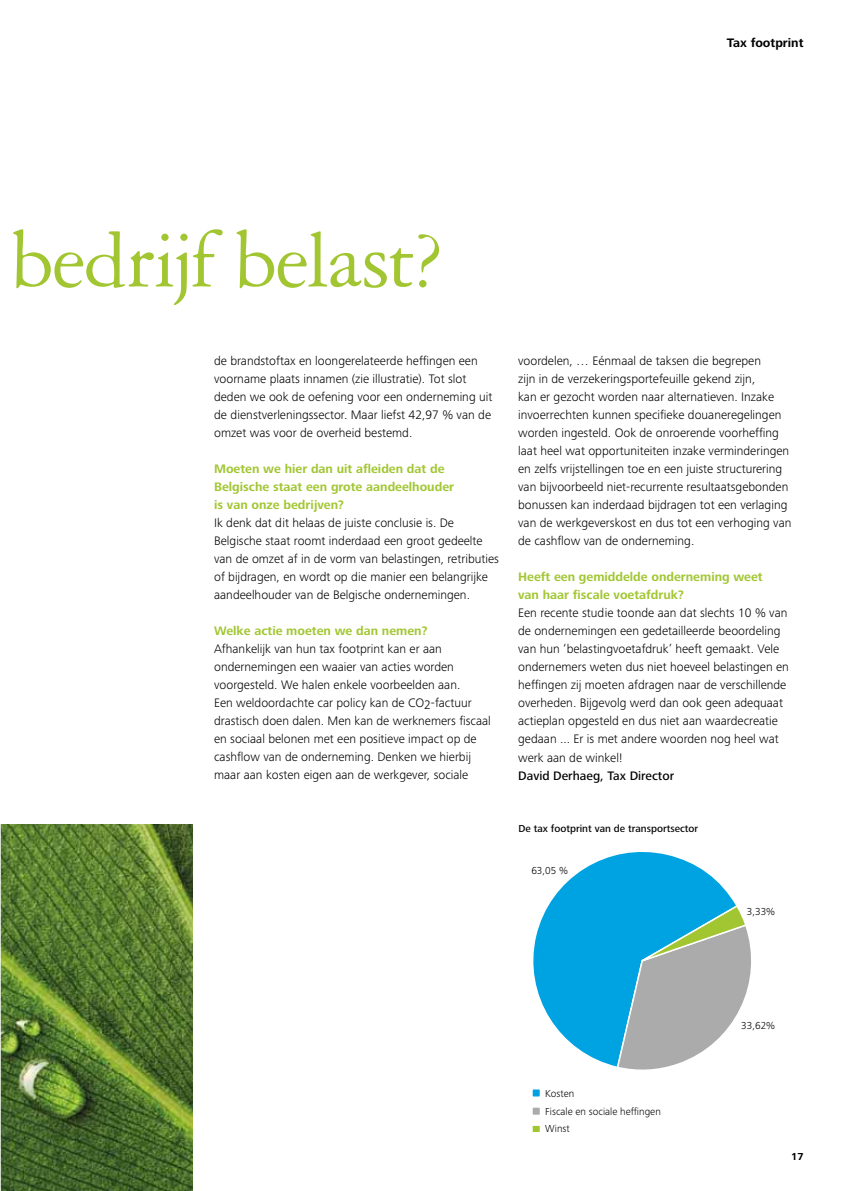
<style>
.page{position:relative;width:864px;height:1191px;background:#fff}
.page>*{position:absolute;margin:0;border:0;box-sizing:border-box;transform-origin:0 0}
.t1{font:85.5px "Garamond 3 LT Std";letter-spacing:-.015em;color:#a2c632}
.t2{font:300 12.75px/18px "Frutiger Next Pro";color:#000}
.t3{font:700 12.75px/18px "Frutiger Next Pro";color:#a2c632}
.t4{font:500 12.75px "Frutiger Next Pro";color:#000}
.t5{font:700 12.75px "Frutiger Next Pro";color:#000}
.t6{font:300 10.5px/17.7px "Frutiger Next Pro";color:#000}
.t7{font:500 10.5px "Frutiger Next Pro";color:#000}
.t8{font:700 10.5px "Frutiger Next Pro";color:#000}
</style>
<div class="page">
<img style="left:1px;top:824px;width:192px;height:367px">
<div style="left:531px;top:1088px;width:9px;height:9px;background:#00a3e2"></div>
<div style="left:531px;top:1088px;width:10px;height:10px;border:2px solid #fff"></div>
<div style="left:531px;top:1107px;width:9px;height:8px;background:#acabab"></div>
<div style="left:531px;top:1106px;width:10px;height:10px;border:2px solid #fff"></div>
<svg style="left:532px;top:1125px;width:8px;height:6px"></svg>
<svg style="left:533px;top:852px;width:202px;height:214px"></svg>
<svg style="left:615px;top:904px;width:136px;height:166px;background:#8cb6c0"></svg>
<p class="t5" style="left:726px;top:36px;width:78px">Tax footprint</p>
<h1 class="t1" style="left:11px;top:214px;width:435px">bedrijf belast?</h1>
<p class="t2" style="left:214px;top:352px;width:280px">de brandstoftax en loongerelateerde heffingen een voorname plaats innamen (zie illustratie). Tot slot deden we ook de oefening voor een onderneming uit de dienstverleningssector. Maar liefst 42,97 % van de omzet was voor de overheid bestemd.</p>
<p class="t3" style="left:214px;top:460px;width:241px">Moeten we hier dan uit afleiden dat de<br>Belgische staat een grote aandeelhouder is van onze bedrijven?</p>
<p class="t2" style="left:214px;top:514px;width:286px">Ik denk dat dit helaas de juiste conclusie is. De Belgische staat roomt inderdaad een groot gedeelte van de omzet af in de vorm van belastingen, retributies of bijdragen, en wordt op die manier een belangrijke aandeelhouder van de Belgische ondernemingen.</p>
<p class="t3" style="left:214px;top:622px;width:215px">Welke actie moeten we dan nemen?</p>
<p class="t2" style="left:214px;top:640px;width:278px">Afhankelijk van hun tax footprint kan er aan ondernemingen een waaier van acties worden voorgesteld. We halen enkele voorbeelden aan.<br>Een weldoordachte car policy kan de CO2-factuur drastisch doen dalen. Men kan de werknemers fiscaal en sociaal belonen met een positieve impact op de cashflow van de onderneming. Denken we hierbij maar aan kosten eigen aan de werkgever, sociale</p>
<p class="t2" style="left:518px;top:352px;width:275px">voordelen, … Eénmaal de taksen die begrepen<br>zijn in de verzekeringsportefeuille gekend zijn,<br>kan er gezocht worden naar alternatieven. Inzake invoerrechten kunnen specifieke douaneregelingen worden ingesteld. Ook de onroerende voorheffing laat heel wat opportuniteiten inzake verminderingen en zelfs vrijstellingen toe en een juiste structurering van bijvoorbeeld niet-recurrente resultaatsgebonden bonussen kan inderdaad bijdragen tot een verlaging van de werkgeverskost en dus tot een verhoging van de cashflow van de onderneming.</p>
<p class="t3" style="left:518px;top:568px;width:246px">Heeft een gemiddelde onderneming weet van haar fiscale voetafdruk?</p>
<p class="t2" style="left:518px;top:604px;width:272px">Een recente studie toonde aan dat slechts 10 % van de ondernemingen een gedetailleerde beoordeling van hun ‘belastingvoetafdruk’ heeft gemaakt. Vele ondernemers weten dus niet hoeveel belastingen en heffingen zij moeten afdragen naar de verschillende overheden. Bijgevolg werd dan ook geen adequaat actieplan opgesteld en dus niet aan waardecreatie gedaan ... Er is met andere woorden nog heel wat werk aan de winkel!</p>
<p class="t4" style="left:518px;top:768px;width:157px">David Derhaeg, Tax Director</p>
<p class="t7" style="left:518px;top:822px;width:181px">De tax footprint van de transportsector</p>
<p class="t6" style="left:531px;top:862px;width:38px">63,05 %</p>
<p class="t6" style="left:746px;top:902px;width:30px">3,33%</p>
<p class="t6" style="left:545px;top:1084px;width:117px">Kosten<br>Fiscale en sociale heffingen<br>Winst</p>
<p class="t6" style="left:741px;top:1016px;width:35px">33,62%</p>
<p class="t8" style="left:790px;top:1150px;width:14px">17</p>
</div>
